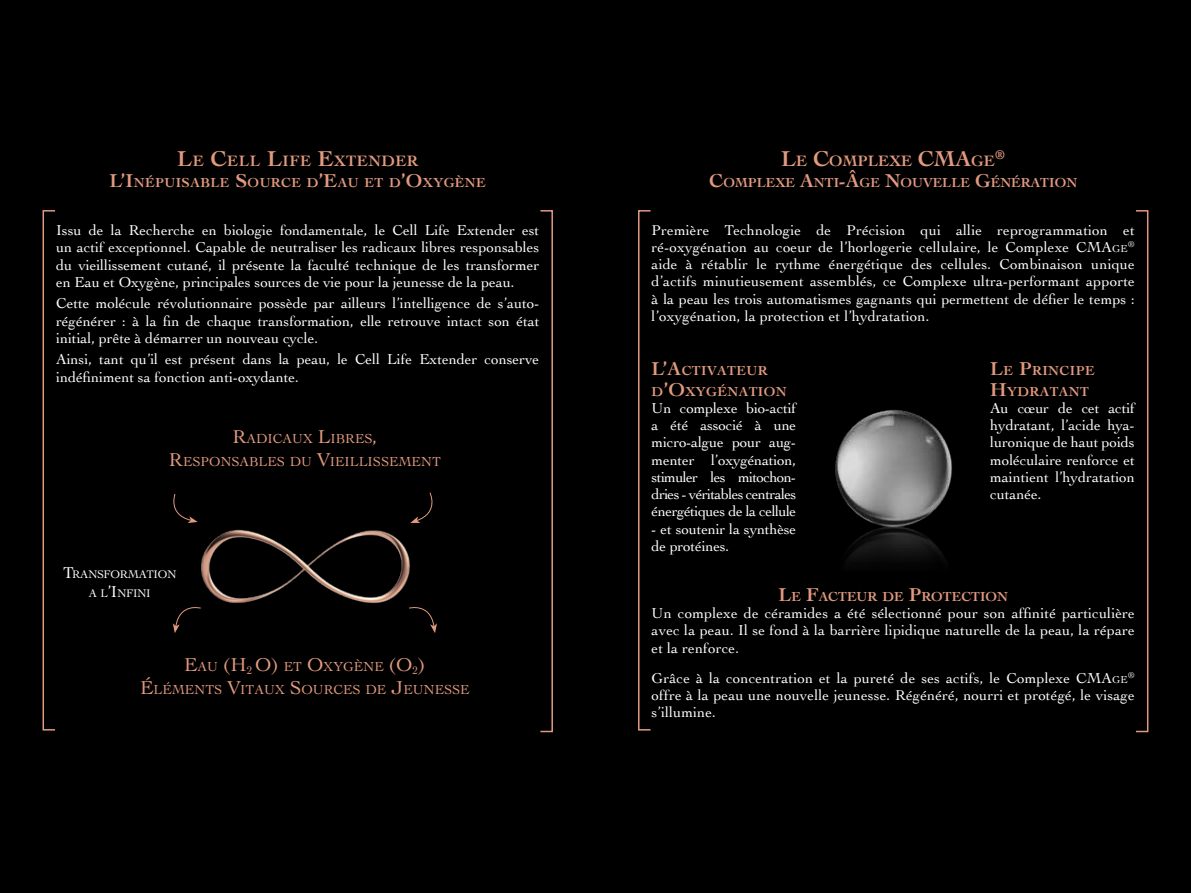
<style>
.page{position:relative;width:1191px;height:893px;background:#fff}
.page>*{position:absolute;margin:0;border:0;box-sizing:border-box;transform-origin:0 0}
.t1{font:700 15.75px "Cochin";letter-spacing:.03em;color:#e29a7e}
.t2{font:700 15.75px "Cochin";color:#e29a7e}
.t3{font:15px/17.2px "Cochin";color:#fff;text-align:justify}
.t4{font:13.65px/22.8px "Cochin";color:#e29a7e;text-align:center}
.t5{font:700 13.65px/20.2px "Cochin";letter-spacing:.03em;color:#e29a7e}
.t6{font:700 13.65px "Cochin";color:#e29a7e}
.t7{font:700 13.05px "Cochin";color:#e29a7e}
.t8{font:11.55px/19px "Cochin";letter-spacing:-.03em;color:#fff;text-align:center}
.t9{font:8.7px "Cochin";color:#fff}
.s1{font-size:22.5px}
.s2{font-size:19.5px}
.s3{font-size:16.5px}
.s4{font-size:10.5px}
</style>
<div class="page">
<div style="left:0;top:0;width:595px;height:893px;background:#000"></div>
<div style="left:43px;top:210px;width:13px;height:520px;border:2px solid #e29a7e"></div>
<div style="left:540px;top:210px;width:13px;height:522px;border:2px solid #e29a7e"></div>
<div style="left:595px;top:0;width:596px;height:893px;background:#000"></div>
<div style="left:638px;top:210px;width:13px;height:520px;border:2px solid #e29a7e"></div>
<div style="left:1135px;top:210px;width:13px;height:522px;border:2px solid #e29a7e"></div>
<svg style="left:410px;top:492px;width:23px;height:31px"></svg>
<svg style="left:173px;top:493px;width:25px;height:30px"></svg>
<svg style="left:173px;top:607px;width:28px;height:26px"></svg>
<svg style="left:410px;top:607px;width:27px;height:26px"></svg>
<img style="left:201px;top:529px;width:209px;height:80px">
<img style="left:835px;top:410px;width:117px;height:152px">
<p class="t1" style="left:177px;top:152px;width:242px"><span class="s1">L</span>E <span class="s1">C</span>ELL <span class="s1">L</span>IFE <span class="s1">E</span>XTENDER</p>
<p class="t5" style="left:110px;top:173px;width:378px"><span class="s2">L’I</span>NÉPUISABLE <span class="s2">S</span>OURCE D<span class="s2">’E</span>AU ET D<span class="s2">’O</span>XYGÈNE</p>
<p class="t3" style="left:56px;top:222px;width:485px">Issu de la Recherche en biologie fondamentale, le Cell Life Extender est un actif exceptionnel. Capable de neutraliser les radicaux libres responsables du vieillissement cutané, il présente la faculté technique de les transformer en Eau et Oxygène, principales sources de vie pour la jeunesse de la peau.</p>
<p class="t3" style="left:56px;top:295px;width:485px">Cette molécule révolutionnaire possède par ailleurs l’intelligence de s’auto&shy;régénérer : à la fin de chaque transformation, elle retrouve intact son état initial, prête à démarrer un nouveau cycle.</p>
<p class="t3" style="left:56px;top:351px;width:485px">Ainsi, tant qu’il est présent dans la peau, le Cell Life Extender conserve indéfiniment sa fonction anti-oxydante.</p>
<p class="t4" style="left:169px;top:427px;width:273px"><span class="s2">R</span>ADICAUX <span class="s2">L</span>IBRES<span class="s2">,<br>R</span>ESPONSABLES DU <span class="s2">V</span>IEILLISS EMENT</p>
<p class="t8" style="left:63px;top:565px;width:115px"><span class="s3">T</span>RANSFORMATION<br>A L<span class="s3">’I</span>NFINI</p>
<p class="t4" style="left:140px;top:656px;width:331px"><span class="s2">E</span>AU <span class="s2">(H</span><sub>2</sub> <span class="s2">O)</span> ET <span class="s2">O</span>XYGÈNE <span class="s2">(O</span> <sub>2</sub><span class="s2">)<br>É</span>LÉMENTS <span class="s2">V</span>ITAUX <span class="s2">S</span>OURCES DE <span class="s2">J</span>EUNESS E</p>
<p class="t2" style="left:781px;top:152px;width:215px"><span class="s1">L</span>E <span class="s1">C</span>OMPLEXE <span class="s1">CMA</span>GE</p>
<p class="t7" style="left:995px;top:147px;width:12px">®</p>
<p class="t6" style="left:709px;top:175px;width:369px"><span class="s2">C</span>OMPLEXE <span class="s2">A</span>NTI<span class="s2">-Â</span>GE <span class="s2">N</span>OUVELLE <span class="s2">G</span>ÉNÉRATION</p>
<p class="t3" style="left:651px;top:221px;width:484px">Première Technologie de Précision qui allie reprogrammation et ré-oxygénation au coeur de l’horlogerie cellulaire, le Complexe CMA<span class="s4">GE</span></p>
<p class="t9" style="left:1127px;top:239px;width:8px">®</p>
<p class="t3" style="left:651px;top:256px;width:485px">aide à rétablir le rythme énergétique des cellules. Combinaison unique d’actifs minutieusement assemblés, ce Complexe ultra-performant apporte à la peau les trois automatismes gagnants qui permettent de défier le temps : l’oxygénation, la protection et l’hydratation.</p>
<p class="t5" style="left:651px;top:361px;width:137px"><span class="s2">L’A</span>CTIVATEUR<br>D<span class="s2">’O</span>XYGÉNATION</p>
<p class="t3" style="left:651px;top:399px;width:146px">Un complexe bio-actif a été associé à une micro-algue pour aug&shy;menter l’oxygénation, stimuler les mitochon&shy;dries - véritables centrales énergétiques de la cellule</p>
<p class="t3" style="left:651px;top:520px;width:146px">- et soutenir la synthèse de protéines.</p>
<p class="t5" style="left:990px;top:361px;width:79px"><span class="s2">L</span>E <span class="s2">P</span>RINCIP</p>
<p class="t5" style="left:990px;top:361px;width:106px;text-indent:95px">E<br><span class="s2">H</span>YDRATANT</p>
<p class="t3" style="left:990px;top:399px;width:146px">Au cœur de cet actif hydratant, l’acide hya&shy;luronique de haut poids moléculaire renforce et maintient l’hydratation cutanée.</p>
<p class="t6" style="left:778px;top:588px;width:231px"><span class="s2">L</span>E <span class="s2">F</span>ACTEUR DE <span class="s2">P</span>ROTECTION</p>
<p class="t3" style="left:651px;top:605px;width:485px">Un complexe de céramides a été sélectionné pour son affinité particulière avec la peau. Il se fond à la barrière lipidique naturelle de la peau, la répare et la renforce.</p>
<p class="t3" style="left:651px;top:669px;width:477px">Grâce à la concentration et la pureté de ses actifs, le Complexe CMA<span class="s4">GE</span></p>
<p class="t9" style="left:1127px;top:670px;width:8px">®</p>
<p class="t3" style="left:651px;top:686px;width:485px">offre à la peau une nouvelle jeunesse. Régénéré, nourri et protégé, le visage s’illumine.</p>
</div>
